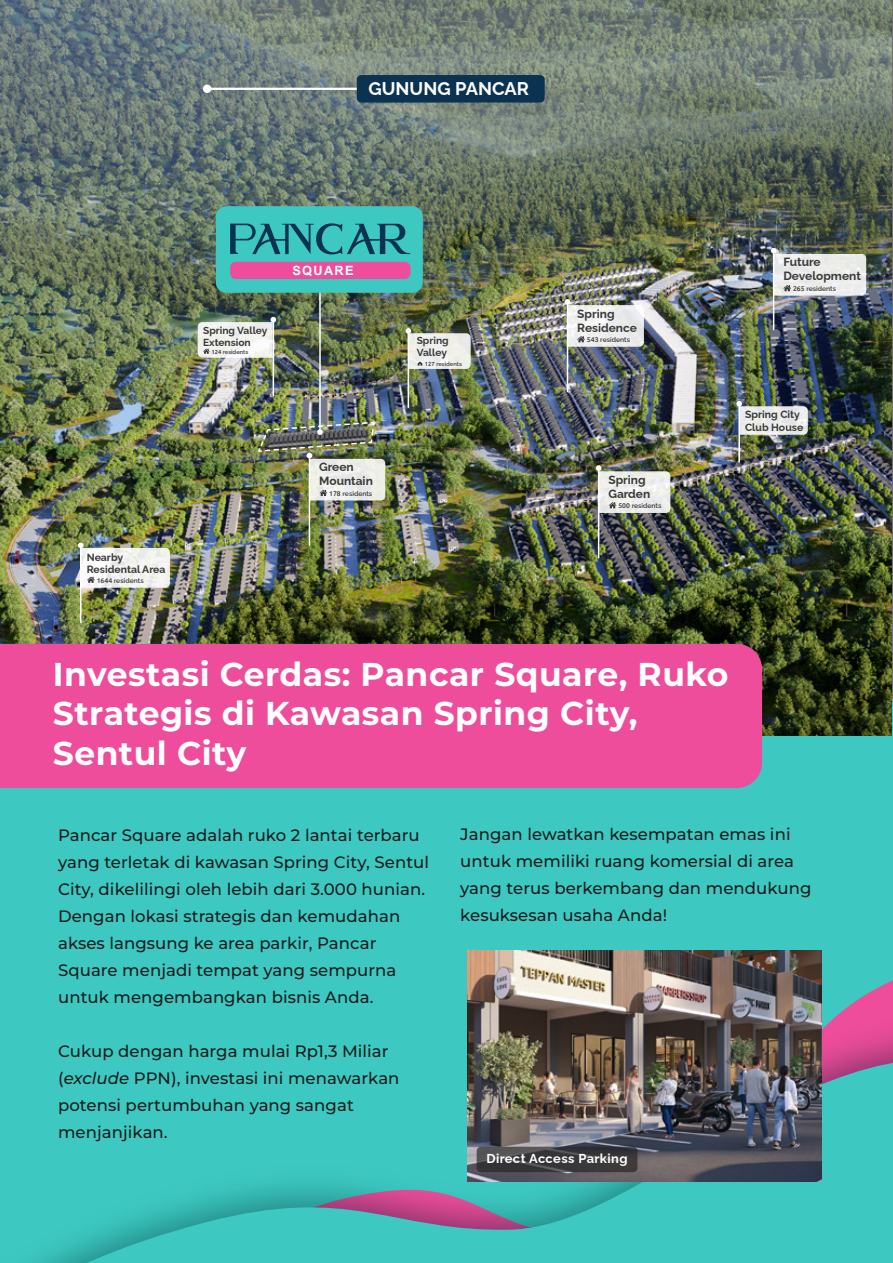
<style>
.page{position:relative;width:893px;height:1263px;background:#3dc9c2}
.page>*{position:absolute;margin:0;border:0;box-sizing:border-box;transform-origin:0 0}
.t1{font:700 33px/39.6px "Montserrat";letter-spacing:.015em;color:#fff}
.t2{font:100 18.3px "Raleway";color:#fff}
.t3{font:500 16.5px/27px "Montserrat";letter-spacing:.005em;color:#1c1c1c}
.t4{font:100 12.9px "Raleway";letter-spacing:.03em;color:#fff}
.t5{font:700 12.75px "Arial";letter-spacing:.1em;color:#fff}
.t6{font:100 12px/14px "Raleway";color:#3a3a3a}
.t7{font:100 10.5px/12.3px "Raleway";color:#3a3a3a}
.t8{font:100 10.2px/12px "Raleway";color:#3a3a3a}
.t9{font:100 6.9px "Raleway";color:#3a3a3a}
.t10{font:100 5.85px "Raleway";color:#3a3a3a}
.s1{font-family:"Ubuntu";font-weight:500}
.s2{font-weight:100;font-style:italic}
</style>
<div class="page">
<img style="left:0;top:0;width:891px;height:735px">
<hr style="left:319px;top:226px;width:2px;height:206px;background:#fff">
<div style="left:216px;top:206px;width:207px;height:87px;background:#3dc9c2;border-radius:10px"></div>
<div style="left:230px;top:262px;width:180px;height:17px;background:#ee4d9b;border-radius:6px"></div>
<svg style="left:230px;top:223px;width:180px;height:31px"></svg>
<hr style="left:567px;top:302px;width:1px;height:89px;background:#fff">
<svg style="left:565px;top:299px;width:79px;height:48px;background:#dddedc"></svg>
<hr style="left:773px;top:251px;width:1px;height:79px;background:#fff">
<svg style="left:771px;top:248px;width:95px;height:48px;background:#d5d8d5"></svg>
<hr style="left:598px;top:468px;width:1px;height:90px;background:#fff">
<svg style="left:596px;top:465px;width:74px;height:48px;background:#d5d6d2"></svg>
<hr style="left:738px;top:404px;width:2px;height:58px;background:#fff">
<svg style="left:736px;top:401px;width:72px;height:34px;background:#cbcfce"></svg>
<hr style="left:80px;top:545px;width:2px;height:77px;background:#fff">
<img style="left:78px;top:542px;width:92px;height:46px">
<hr style="left:309px;top:455px;width:1px;height:90px;background:#fff">
<hr style="left:408px;top:331px;width:1px;height:76px;background:#fff">
<svg style="left:406px;top:328px;width:65px;height:41px;background:#d7d9d0"></svg>
<hr style="left:273px;top:319px;width:1px;height:77px;background:#fff">
<svg style="left:198px;top:317px;width:78px;height:41px;background:#dce0da"></svg>
<img style="left:257px;top:421px;width:128px;height:79px">
<hr style="left:207px;top:88px;width:232px;height:2px;background:#fff">
<div style="left:203px;top:85px;width:8px;height:8px;background:#fff;border-radius:50%"></div>
<div style="left:357px;top:75px;width:188px;height:28px;background:#0b3351;border-radius:4px"></div>
<div style="left:0;top:644px;width:762px;height:144px;background:#ee4d9b"></div>
<svg style="left:38px;top:962px;width:855px;height:300px"></svg>
<img style="left:468px;top:950px;width:353px;height:231px">
<svg style="left:477px;top:1146px;width:160px;height:26px;background:#403e41"></svg>
<p class="t2" style="left:369px;top:74px;width:162px">GUNUNG PANCAR</p>
<p class="t8" style="left:203px;top:323px;width:66px">Spring Valley<br>Extension</p>
<p class="t10" style="left:211px;top:347px;width:38px"><span class="s1">124</span> residents</p>
<p class="t5" style="left:292px;top:261px;width:63px">SQUARE</p>
<p class="t7" style="left:87px;top:549px;width:80px">Nearby<br>Residental Area</p>
<p class="t9" style="left:97px;top:575px;width:49px"><span class="s1">1644</span> residents</p>
<p class="t6" style="left:319px;top:459px;width:55px">Green<br>Mountain</p>
<p class="t9" style="left:329px;top:488px;width:45px"><span class="s1">178</span> residents</p>
<p class="t8" style="left:417px;top:333px;width:33px">Spring<br>Valley</p>
<p class="t10" style="left:425px;top:359px;width:38px"><span class="s1">127</span> residents</p>
<p class="t6" style="left:577px;top:305px;width:61px">Spring<br>Residence</p>
<p class="t9" style="left:587px;top:334px;width:45px"><span class="s1">543</span> residents</p>
<p class="t6" style="left:608px;top:471px;width:43px">Spring<br>Garden</p>
<p class="t9" style="left:618px;top:500px;width:45px"><span class="s1">500</span> residents</p>
<p class="t6" style="left:783px;top:254px;width:79px">Future<br>Development</p>
<p class="t9" style="left:793px;top:283px;width:45px"><span class="s1">265</span> residents</p>
<p class="t7" style="left:745px;top:407px;width:60px">Spring City<br>Club House</p>
<h1 class="t1" style="left:53px;top:652px;width:677px">Investasi Cerdas: Pancar Square, Ruko<br>Strategis di Kawasan Spring City,<br>Sentul City</h1>
<p class="t3" style="left:58px;top:821px;width:372px">Pancar Square adalah ruko 2 lantai terbaru yang terletak di kawasan Spring City, Sentul City, dikelilingi oleh lebih dari 3.000 hunian.<br>Dengan lokasi strategis dan kemudahan akses langsung ke area parkir, Pancar Square menjadi tempat yang sempurna untuk mengembangkan bisnis Anda.</p>
<p class="t3" style="left:58px;top:1037px;width:343px">Cukup dengan harga mulai Rp1,3 Miliar (<span class="s2">exclude</span> PPN), investasi ini menawarkan potensi pertumbuhan yang sangat menjanjikan.</p>
<p class="t3" style="left:460px;top:820px;width:353px">Jangan lewatkan kesempatan emas ini untuk memiliki ruang komersial di area yang terus berkembang dan mendukung kesuksesan usaha Anda!</p>
<p class="t4" style="left:486px;top:1148px;width:143px">Direct Access Parking</p>
</div>
